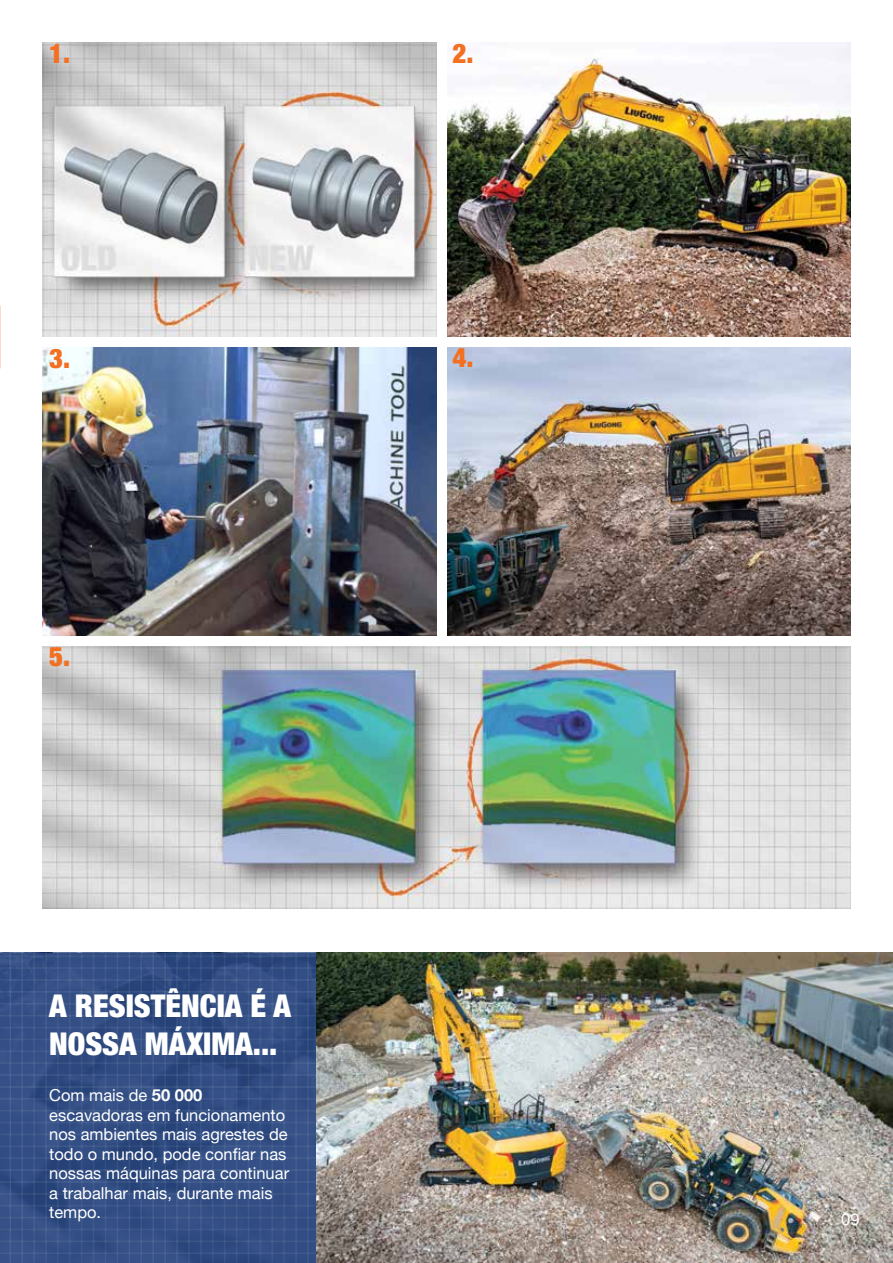
<style>
.page{position:relative;width:893px;height:1263px;background:#fff}
.page>*{position:absolute;margin:0;border:0;box-sizing:border-box;transform-origin:0 0}
.t1{font:900 condensed 31.5px/37.8px "Helvetica Neue LT Pro";color:#fff}
.t2{font:900 condensed 27px "Helvetica Neue LT Pro";color:#f36f21}
.t3{font:16.5px/19.5px "Helvetica Neue";color:#fff}
.s1{font-weight:700}
</style>
<div class="page">
<img style="left:0;top:952px;width:893px;height:311px">
<img style="left:448px;top:43px;width:402px;height:294px">
<img style="left:43px;top:43px;width:394px;height:294px">
<img style="left:43px;top:646px;width:807px;height:263px">
<img style="left:43px;top:347px;width:394px;height:289px">
<img style="left:448px;top:347px;width:402px;height:289px">
<h2 class="t2" style="left:49px;top:37px;width:23px">1.</h2>
<h2 class="t2" style="left:452px;top:37px;width:23px">2.</h2>
<h2 class="t2" style="left:49px;top:342px;width:23px">3.</h2>
<h2 class="t2" style="left:452px;top:342px;width:23px">4.</h2>
<h2 class="t2" style="left:49px;top:641px;width:23px">5.</h2>
<h1 class="t1" style="left:49px;top:987px;width:243px">A RESISTÊNCIA É A<br>NOSSA MÁXIMA...</h1>
<p class="t3" style="left:49px;top:1085px;width:241px">Com mais de <span class="s1">50 000 </span>escavadoras em funcionamento nos ambientes mais agrestes de todo o mundo, pode confiar nas nossas máquinas para continuar a trabalhar mais, durante mais tempo.</p>
<p class="t3" style="left:834px;top:1209px;width:20px">09</p>
<p class="t3" style="left:841px;top:1209px;width:20px">09</p>
</div>
